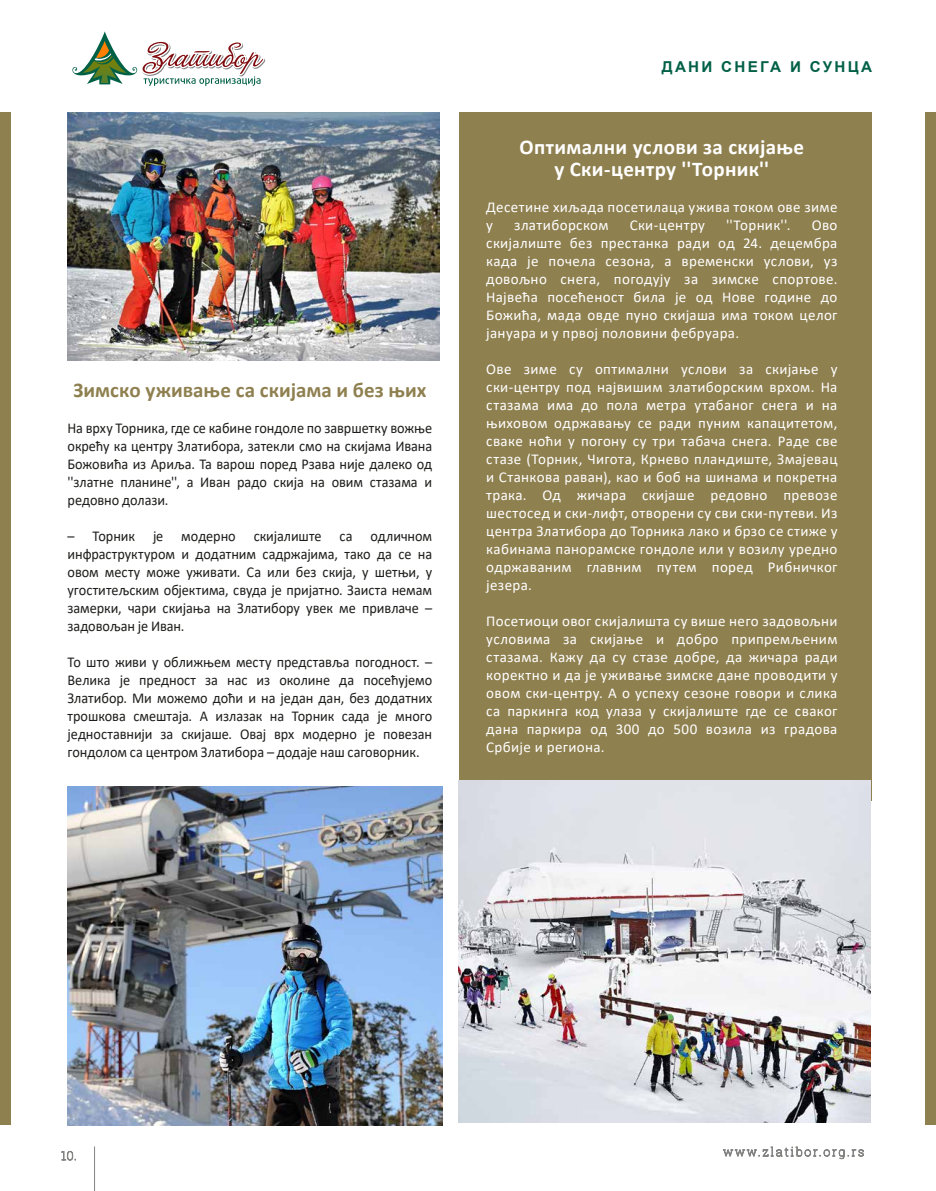
<style>
.page{position:relative;width:936px;height:1191px;background:#fff}
.page>*{position:absolute;margin:0;border:0;box-sizing:border-box;transform-origin:0 0}
.t1{font:700 21px/22.5px "Calibri";letter-spacing:.015em;color:#fff;text-align:center}
.t2{font:700 21px "Calibri";color:#8f8050}
.t3{font:15px/18px "Calibri";letter-spacing:.025em;color:#fff;text-align:justify}
.t4{font:15px/18px "Calibri";letter-spacing:-.005em;color:#1d1d1b;text-align:justify;scale:.95 1}
.t5{font:700 15px "Arial";letter-spacing:.15em;color:#026047}
</style>
<div class="page">
<div style="left:925px;top:112px;width:10px;height:1013px;background:#8f8050"></div>
<div style="left:0;top:112px;width:10px;height:1013px;background:#8f8050"></div>
<svg style="left:72px;top:31px;width:194px;height:55px"></svg>
<svg style="left:61px;top:1151px;width:15px;height:9px"></svg>
<svg style="left:723px;top:1146px;width:141px;height:14px"></svg>
<hr style="left:94px;top:1146px;width:1px;height:45px;background:#838382">
<div style="left:459px;top:112px;width:412px;height:689px;background:#8f8050"></div>
<img style="left:458px;top:781px;width:412px;height:341px">
<img style="left:68px;top:786px;width:374px;height:339px">
<img style="left:68px;top:112px;width:371px;height:248px">
<h1 class="t2" style="left:73px;top:375px;width:354px">Зимско уживање са скијама и без њих</h1>
<p class="t4" style="left:68px;top:419px;width:385px">На врху Торника, где се кабине гондоле по завршетку вожње окрећу ка центру Златибора, затекли смо на скијама Ивана Божовића из Ариља. Та варош поред Рзава није далеко од ''златне планине'', а Иван радо скија на овим стазама и редовно долази.</p>
<p class="t4" style="left:68px;top:527px;width:385px">– Торник је модерно скијалиште са одличном инфраструктуром и додатним садржајима, тако да се на овом месту може уживати. Са или без скија, у шетњи, у угоститељским објектима, свуда је пријатно. Заиста немам замерки, чари скијања на Златибору увек ме привлаче – задовољан је Иван.</p>
<p class="t4" style="left:68px;top:653px;width:385px">То што живи у оближњем месту представља погодност. – Велика је предност за нас из околине да посећујемо Златибор. Ми можемо доћи и на један дан, без додатних трошкова смештаја. А излазак на Торник сада је много једноставнији за скијаше. Овај врх модерно је повезан гондолом са центром Златибора – додаје наш саговорник.</p>
<p class="t5" style="left:662px;top:57px;width:212px">ДАНИ СНЕГА И СУНЦА</p>
<h1 class="t1" style="left:519px;top:135px;width:286px">Оптимални услови за скијање у Ски-центру ''Торник''</h1>
<p class="t3" style="left:486px;top:198px;width:353px">Десетине хиљада посетилаца ужива током ове зиме у</p>
<p class="t3" style="left:514px;top:216px;width:96px">златиборском</p>
<p class="t3" style="left:629px;top:216px;width:77px">Ски-центру</p>
<p class="t3" style="left:726px;top:216px;width:66px">''Торник''.</p>
<p class="t3" style="left:486px;top:216px;width:353px;text-indent:325px">Ово скијалиште без престанка ради од 24. децембра када је почела сезона, а временски услови, уз довољно снега, погодују за зимске спортове.<br>Највећа посећеност била је од Нове године до Божића, мада овде пуно скијаша има током целог јануара и у првој половини фебруара.</p>
<p class="t3" style="left:486px;top:360px;width:353px">Ове зиме су оптимални услови за скијање у ски-центру под највишим златиборским врхом. На стазама има до пола метра утабаног снега и на њиховом одржавању се ради пуним капацитетом, сваке ноћи у погону су три табача снега. Раде све стазе (Торник, Чигота, Крнево пландиште, Змајевац и Станкова раван), као и боб на шинама и покретна трака. Од жичара скијаше редовно превозе шестосед и ски-лифт, отворени су сви ски-путеви. Из центра Златибора до Торника лако и брзо се стиже у кабинама панорамске гондоле или у возилу уредно одржаваним главним путем поред Рибничког језера.</p>
<p class="t3" style="left:486px;top:612px;width:353px">Посетиоци овог скијалишта су више него задовољни условима за скијање и добро припремљеним стазама. Кажу да су стазе добре, да жичара ради коректно и да је уживање зимске дане проводити у овом ски-центру. А о успеху сезоне говори и слика са паркинга код улаза у скијалиште где се сваког дана паркира од 300 до 500 возила из градова Србије и региона.</p>
</div>
